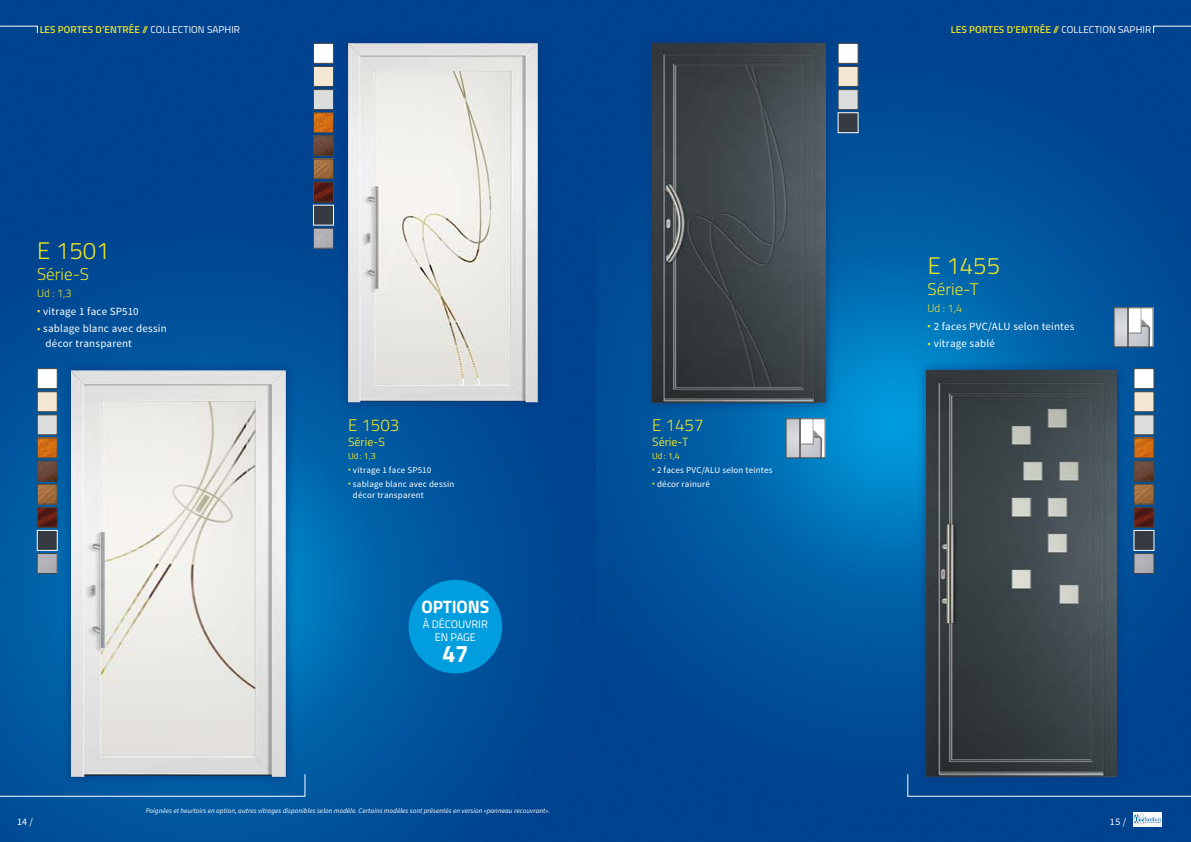
<style>
.page{position:relative;width:1191px;height:842px;background:#fff}
.page>*{position:absolute;margin:0;border:0;box-sizing:border-box;transform-origin:0 0}
.t1{font:300 24px "Titillium";color:#eee426}
.t2{font:700 24px "Titillium";color:#fff}
.t3{font:700 18px "Titillium";letter-spacing:-.01em;color:#fff}
.t4{font:300 17px "Titillium";color:#eee426}
.t5{font:12px "Titillium";color:#eee426}
.t6{font:11px/15px "Source Sans Pro";letter-spacing:.02em;color:#fff}
.t7{font:11px/13.2px "Titillium";color:#fff;text-align:center}
.t8{font:300 11px "Titillium";color:#eee426}
.t9{font:600 10px "Titillium";letter-spacing:.01em;color:#eee426}
.t10{font:10px "Source Sans Pro";color:#fff}
.t11{font:9px/11px "Source Sans Pro";letter-spacing:.02em;color:#fff}
.t12{font:9px "Titillium";color:#eee426}
.t13{font:italic 7px "Source Sans Pro";letter-spacing:.005em;color:#fff}
.s1{font-weight:400;color:#fff}
.s2{color:#eee426}
</style>
<div class="page">
<img style="left:0;top:0;width:1191px;height:842px">
<div style="left:338px;top:33px;width:210px;height:379px;background:#0e347a;opacity:.7"></div>
<img style="left:348px;top:43px;width:190px;height:359px">
<div style="left:642px;top:33px;width:193px;height:379px;background:#0e347a;opacity:.7"></div>
<img style="left:653px;top:43px;width:172px;height:359px">
<svg style="left:822px;top:420px;width:1px;height:36px"></svg>
<svg style="left:801px;top:420px;width:21px;height:36px"></svg>
<div style="left:786px;top:419px;width:14px;height:39px;background:#d0d2d7"></div>
<hr style="left:799px;top:419px;width:2px;height:39px;background:#6f6f6e">
<div style="left:785px;top:418px;width:40px;height:40px;border:1px solid #434748"></div>
<svg style="left:1150px;top:309px;width:1px;height:36px"></svg>
<svg style="left:1128px;top:309px;width:22px;height:36px"></svg>
<div style="left:1114px;top:308px;width:14px;height:39px;background:#d0d2d7"></div>
<hr style="left:1127px;top:308px;width:1px;height:39px;background:#6f6f6e">
<div style="left:1113px;top:307px;width:40px;height:40px;border:1px solid #434748"></div>
<svg style="left:0;top:773px;width:306px;height:24px;background:#1464a6"></svg>
<svg style="left:907px;top:773px;width:284px;height:24px;background:#145197"></svg>
<div style="left:61px;top:360px;width:235px;height:427px;background:#0e347a;opacity:.7"></div>
<img style="left:71px;top:370px;width:215px;height:407px">
<div style="left:917px;top:360px;width:209px;height:427px;background:#0e347a;opacity:.7"></div>
<img style="left:927px;top:370px;width:189px;height:407px">
<div style="left:313px;top:66px;width:21px;height:21px;background:#f4e7d1;border:1px solid #434748"></div>
<div style="left:37px;top:392px;width:20px;height:20px;background:#f4e7d1;border:1px solid #434748"></div>
<div style="left:1133px;top:392px;width:21px;height:20px;background:#f4e7d1;border:1px solid #434748"></div>
<div style="left:313px;top:43px;width:21px;height:21px;background:#fff;border:1px solid #434748"></div>
<div style="left:37px;top:368px;width:20px;height:21px;background:#fff;border:1px solid #434748"></div>
<div style="left:1133px;top:368px;width:21px;height:21px;background:#fff;border:1px solid #434748"></div>
<div style="left:313px;top:89px;width:21px;height:21px;background:#dbdcdc;border:1px solid #434748"></div>
<div style="left:37px;top:415px;width:20px;height:20px;background:#dbdcdc;border:1px solid #434748"></div>
<div style="left:1133px;top:415px;width:21px;height:20px;background:#dbdcdc;border:1px solid #434748"></div>
<div style="left:313px;top:205px;width:21px;height:20px;background:#353b41;border:1px solid #fff"></div>
<div style="left:37px;top:530px;width:20px;height:20px;background:#353b41;border:1px solid #fff"></div>
<div style="left:1133px;top:530px;width:21px;height:20px;background:#353b41"></div>
<img style="left:315px;top:115px;width:17px;height:16px">
<div style="left:313px;top:113px;width:21px;height:20px;border:1px solid #434748"></div>
<img style="left:39px;top:440px;width:16px;height:16px">
<div style="left:37px;top:438px;width:20px;height:20px;border:1px solid #434748"></div>
<img style="left:1135px;top:440px;width:17px;height:16px">
<div style="left:1133px;top:438px;width:21px;height:20px;border:1px solid #434748"></div>
<img style="left:315px;top:138px;width:17px;height:16px">
<div style="left:313px;top:136px;width:21px;height:20px;border:1px solid #434748"></div>
<img style="left:39px;top:463px;width:16px;height:16px">
<div style="left:37px;top:461px;width:20px;height:20px;border:1px solid #434748"></div>
<img style="left:1135px;top:463px;width:17px;height:16px">
<div style="left:1133px;top:461px;width:21px;height:20px;border:1px solid #434748"></div>
<img style="left:315px;top:161px;width:17px;height:16px">
<div style="left:313px;top:159px;width:21px;height:20px;border:1px solid #434748"></div>
<img style="left:39px;top:486px;width:16px;height:16px">
<div style="left:37px;top:484px;width:20px;height:20px;border:1px solid #434748"></div>
<img style="left:1135px;top:486px;width:17px;height:16px">
<div style="left:1133px;top:484px;width:21px;height:20px;border:1px solid #434748"></div>
<img style="left:315px;top:184px;width:17px;height:16px">
<div style="left:313px;top:182px;width:21px;height:20px;border:1px solid #434748"></div>
<img style="left:39px;top:509px;width:16px;height:16px">
<div style="left:37px;top:507px;width:20px;height:20px;border:1px solid #434748"></div>
<img style="left:1135px;top:509px;width:17px;height:16px">
<div style="left:1133px;top:507px;width:21px;height:20px;border:1px solid #434748"></div>
<img style="left:315px;top:230px;width:17px;height:16px">
<div style="left:313px;top:228px;width:21px;height:20px;border:1px solid #434748"></div>
<img style="left:39px;top:555px;width:16px;height:17px">
<div style="left:37px;top:553px;width:20px;height:21px;border:1px solid #434748"></div>
<img style="left:1135px;top:555px;width:17px;height:17px">
<div style="left:1133px;top:553px;width:21px;height:21px;border:1px solid #434748"></div>
<div style="left:408px;top:580px;width:94px;height:93px;background:#009ddf;border-radius:50%"></div>
<div style="left:838px;top:66px;width:20px;height:21px;background:#f4e7d1;border:1px solid #434748"></div>
<div style="left:838px;top:43px;width:20px;height:21px;background:#fff;border:1px solid #434748"></div>
<div style="left:838px;top:89px;width:20px;height:21px;background:#dbdcdc;border:1px solid #434748"></div>
<div style="left:838px;top:113px;width:20px;height:20px;background:#353b41"></div>
<svg style="left:0;top:26px;width:38px;height:8px"></svg>
<svg style="left:1153px;top:26px;width:38px;height:8px"></svg>
<img style="left:1133px;top:812px;width:28px;height:15px">
<h3 class="t9" style="left:40px;top:22px;width:202px">LES PORTES D’ENTRÉE // <span class="s1">COLLECTION SAPHIR</span></h3>
<h3 class="t9" style="left:951px;top:22px;width:202px">LES PORTES D’ENTRÉE // <span class="s1">COLLECTION SAPHIR</span></h3>
<h1 class="t1" style="left:37px;top:233px;width:74px">E 1501</h1>
<h3 class="t4" style="left:37px;top:262px;width:53px">Série-S</h3>
<h3 class="t8" style="left:37px;top:285px;width:36px">Ud : 1,3</h3>
<h3 class="t6" style="left:37px;top:304px;width:103px"><span class="s2">■</span> vitrage 1 face SP510</h3>
<h3 class="t6" style="left:46px;top:321px;width:123px;text-indent:-8px"><span class="s2">■</span> sablage blanc avec dessin décor transparent</h3>
<h3 class="t4" style="left:348px;top:413px;width:53px">E 1503</h3>
<h3 class="t5" style="left:348px;top:433px;width:38px">Série-S</h3>
<p class="t12" style="left:348px;top:449px;width:29px">Ud: 1,3</p>
<p class="t11" style="left:348px;top:464px;width:85px"><span class="s2">■</span> vitrage 1 face SP510</p>
<p class="t11" style="left:353px;top:478px;width:103px;text-indent:-5px"><span class="s2">■</span> sablage blanc avec dessin décor transparent</p>
<h2 class="t3" style="left:421px;top:593px;width:69px">OPTIONS</h2>
<h3 class="t7" style="left:423px;top:617px;width:66px">À DÉCOUVRIR<br>EN PAGE</h3>
<h1 class="t2" style="left:442px;top:635px;width:28px">47</h1>
<p class="t13" style="left:146px;top:806px;width:406px">Poignées et heurtoirs en option, autres vitrages disponibles selon modèle. Certains modèles sont présentés en version «panneau recouvrant».</p>
<h3 class="t4" style="left:652px;top:413px;width:53px">E 1457</h3>
<h3 class="t5" style="left:652px;top:433px;width:38px">Série-T</h3>
<p class="t12" style="left:652px;top:449px;width:29px">Ud: 1,4</p>
<p class="t11" style="left:652px;top:464px;width:122px"><span class="s2">■</span> 2 faces PVC/ALU selon teintes</p>
<p class="t11" style="left:652px;top:478px;width:59px"><span class="s2">■</span> décor rainuré</p>
<h1 class="t1" style="left:927px;top:248px;width:74px">E 1455</h1>
<h3 class="t4" style="left:927px;top:277px;width:53px">Série-T</h3>
<h3 class="t8" style="left:927px;top:300px;width:36px">Ud : 1,4</h3>
<h3 class="t6" style="left:927px;top:319px;width:148px"><span class="s2">■</span> 2 faces PVC/ALU selon teintes</h3>
<h3 class="t6" style="left:927px;top:336px;width:69px"><span class="s2">■</span> vitrage sablé</h3>
<h3 class="t10" style="left:17px;top:815px;width:18px">14 /</h3>
<h3 class="t10" style="left:1110px;top:815px;width:18px">15 /</h3>
</div>
